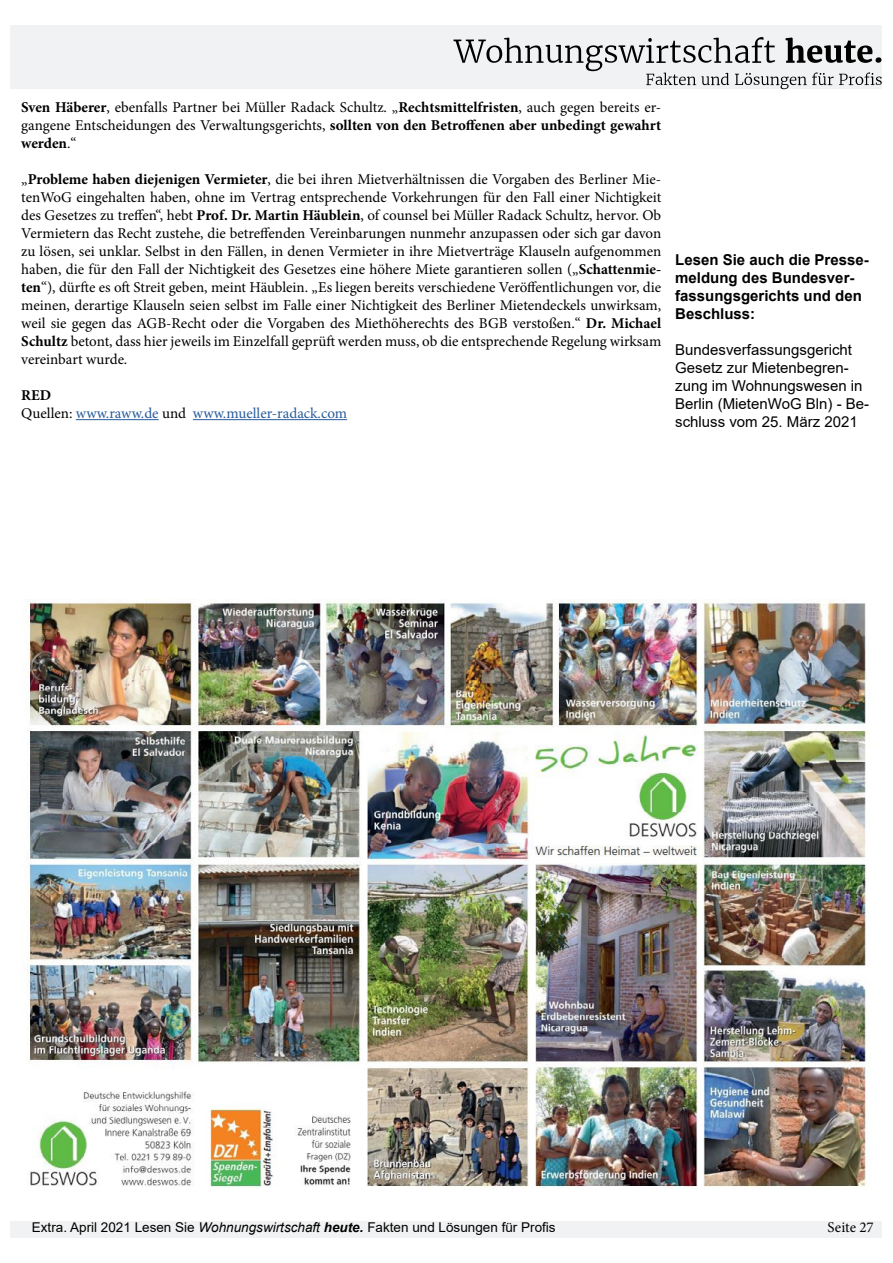
<style>
.page{position:relative;width:893px;height:1263px;background:#fff}
.page>*{position:absolute;margin:0;border:0;box-sizing:border-box;transform-origin:0 0}
.t1{font:15px/18px "Minion Pro";color:#000;text-align:justify}
.t2{font:15px/18px "Arial";color:#000}
.t3{font:700 15px/18px "Arial";color:#000}
.t4{font:15px/18px "Minion Pro";color:#275b9b}
.t5{font:13.5px "Arial";color:#000}
.s1{font-weight:700}
.s2{font-weight:700;color:#000}
.s3{color:#000}
.s4{font-style:italic}
.s5{font-weight:700;font-style:italic}
</style>
<div class="page">
<div style="left:11px;top:26px;width:871px;height:63px;background:#f1f2f3"></div>
<svg style="left:453px;top:37px;width:429px;height:52px"></svg>
<div style="left:11px;top:1221px;width:871px;height:16px;background:#f1f2f3"></div>
<hr style="left:76px;top:419px;width:83px;height:1px;background:#275b9b">
<hr style="left:193px;top:419px;width:154px;height:1px;background:#275b9b">
<img style="left:27px;top:599px;width:843px;height:589px">
<p class="t1" style="left:21px;top:98px;width:641px"><span class="s1">Sven Häberer</span>, ebenfalls Partner bei Müller Radack Schultz. „<span class="s1">Rechtsmittelfristen</span>, auch gegen bereits er&shy;gangene Entscheidungen des Verwaltungsgerichts, <span class="s1">sollten von den Betroffenen aber unbedingt gewahrt werden</span>.“</p>
<p class="t1" style="left:21px;top:170px;width:642px">„<span class="s1">Probleme haben diejenigen Vermieter</span>, die bei ihren Mietverhältnissen die Vorgaben des Berliner Mie&shy;tenWoG eingehalten haben, ohne im Vertrag entsprechende Vorkehrungen für den Fall einer Nichtigkeit des Gesetzes zu treffen“, hebt <span class="s1">Prof. Dr. Martin Häublein</span>, of counsel bei Müller Radack Schultz, hervor. Ob Vermietern das Recht zustehe, die betreffenden Vereinbarungen nunmehr anzupassen oder sich gar davon zu lösen, sei unklar. Selbst in den Fällen, in denen Vermieter in ihre Mietverträge Klauseln aufgenommen haben, die für den Fall der Nichtigkeit des Gesetzes eine höhere Miete garantieren sollen („<span class="s1">Schattenmie&shy;ten</span>“), dürfte es oft Streit geben, meint Häublein. „Es liegen bereits verschiedene Veröffentlichungen vor, die meinen, derartige Klauseln seien selbst im Falle einer Nichtigkeit des Berliner Mietendeckels unwirksam, weil sie gegen das AGB-Recht oder die Vorgaben des Miethöherechts des BGB verstoßen.“ <span class="s1">Dr. Michael Schultz</span> betont, dass hier jeweils im Einzelfall geprüft werden muss, ob die entsprechende Regelung wirksam vereinbart wurde.</p>
<p class="t4" style="left:21px;top:386px;width:327px"><span class="s2">RED<br></span><span class="s3">Quellen:</span> www.raww.de <span class="s3">und</span> www.mueller-radack.com</p>
<p class="t3" style="left:675px;top:251px;width:195px">Lesen Sie auch die Presse&shy;meldung des Bundesver&shy;fassungsgerichts und den<br>Beschluss:</p>
<p class="t2" style="left:675px;top:341px;width:195px">Bundesverfassungsgericht<br>Gesetz zur Mietenbegren&shy;zung im Wohnungswesen in<br>Berlin (MietenWoG Bln) - Be&shy;schluss vom 25. März 2021</p>
<p class="t5" style="left:32px;top:1218px;width:525px">Extra. April 2021 Lesen Sie <span class="s4">Wohnungswirtschaft</span> <span class="s5">heute.</span> Fakten und Lösungen für Profis</p>
<p class="t1" style="left:828px;top:1218px;width:48px">Seite 27</p>
</div>
